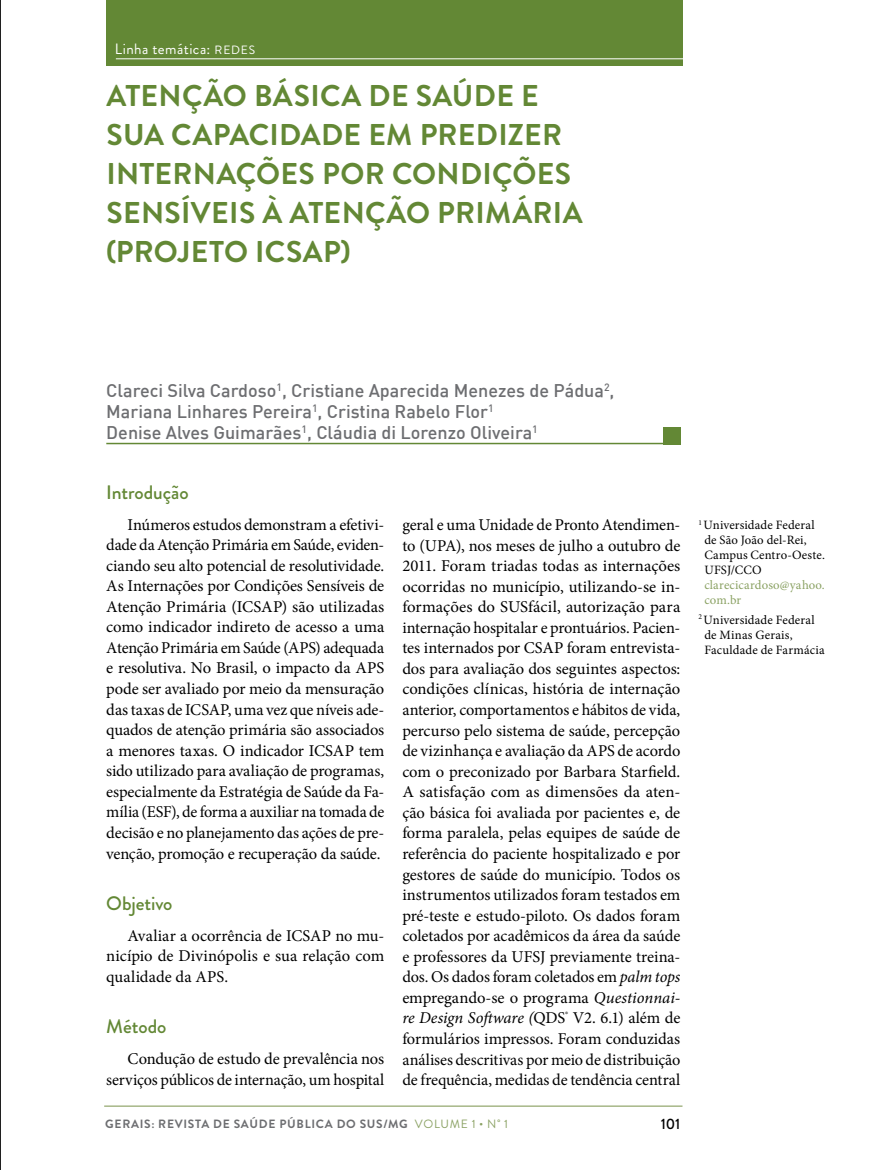
<style>
.page{position:relative;width:893px;height:1170px;background:#fff}
.page>*{position:absolute;margin:0;border:0;box-sizing:border-box;transform-origin:0 0}
.t1{font:700 30px/39px "Brandon Grotesque";letter-spacing:.01em;color:#638835}
.t2{font:500 19.5px "Brandon Grotesque";letter-spacing:-.005em;color:#638835}
.t3{font:500 18px/21px "DIN";color:#6d6e71}
.t4{font:16.5px/20.5px "Minion Pro";letter-spacing:-.01em;color:#000;text-align:justify}
.t5{font:15px "Brandon Grotesque";color:#fff}
.t6{font:500 15px "Brandon Grotesque";color:#000}
.t7{font:12.75px/15px "Minion Pro";letter-spacing:.01em;color:#000}
.t8{font:12.75px/15px "Minion Pro";letter-spacing:.015em;color:#8ba264}
.t9{font:700 12px "Brandon Grotesque";letter-spacing:.06em;color:#6d6e71}
.s1{font-size:12px}
.s2{font-style:italic}
.s3{font-weight:400;color:#8ba264}
</style>
<div class="page">
<hr style="left:104px;top:1105px;width:578px;height:1px;background:#a7b788">
<hr style="left:0;top:0;width:1px;height:1169px;background:#000">
<div style="left:106px;top:0;width:576px;height:66px;background:#638835"></div>
<div style="left:663px;top:427px;width:17px;height:17px;background:#638835"></div>
<hr style="left:106px;top:443px;width:574px;height:1px;background:#638835">
<hr style="left:116px;top:58px;width:574px;height:1px;background:#fff">
<p class="t5" style="left:115px;top:39px;width:142px">LINHA TEMÁTICA: <span class="s1">REDES</span></p>
<h1 class="t1" style="left:107px;top:77px;width:56px">ATENÇÃ</h1>
<h1 class="t1" style="left:223px;top:77px;width:50px">O BÁSICA</h1>
<h1 class="t1" style="left:369px;top:77px;width:67px">DE SAÚ</h1>
<h1 class="t1" style="left:106px;top:77px;width:430px;text-indent:367px">DE E<br>SUA CAPACI DADE EM PRE DIZER<br>INTERNAÇ</h1>
<h1 class="t1" style="left:256px;top:155px;width:297px">ÕES POR CON DIÇÕES</h1>
<h1 class="t1" style="left:106px;top:194px;width:18px">SENSÍVEIS</h1>
<h1 class="t1" style="left:262px;top:194px;width:83px">ÀATENÇÃ</h1>
<h1 class="t1" style="left:406px;top:194px;width:125px">O PRIMÁRIA</h1>
<h1 class="t1" style="left:106px;top:233px;width:246px">(PROJETO ICSAP)</h1>
<p class="t3" style="left:106px;top:379px;width:510px">Clareci Silva Cardoso<sup>1</sup>, Cristiane Aparecida Menezes de Pádua<sup>2</sup>,<br>Mariana Linhares Pereira<sup>1</sup>, Cristina Rabelo Flor<sup>1<br></sup>Denise Alves Guimarães<sup>1</sup>, Cláudia di Lorenzo Oliveira<sup>1</sup></p>
<p class="t2" style="left:106px;top:478px;width:84px">I ntrodução</p>
<p class="t4" style="left:106px;top:514px;width:280px;text-indent:21px">Inúmeros estudos demonstram a efetivi&shy;dade da Atenção Primária em Saúde, eviden&shy;ciando seu alto potencial de resolutividade.<br>As Internações por Condições Sensíveis de Atenção Primária (ICSAP) são utilizadas como indicador indireto de acesso a uma Atenção Primária em Saúde (APS) adequada e resolutiva. No Brasil, o impacto da APS pode ser avaliado por meio da mensuração das taxas de ICSAP, uma vez que níveis ade&shy;quados de atenção primária são associados a menores taxas. O indicador ICSAP tem sido utilizado para avaliação de programas, especialmente da Estratégia de Saúde da Fa&shy;mília (ESF), de forma a auxiliar na tomada de decisão e no planejamento das ações de pre&shy;venção, promoção e recuperação da saúde.</p>
<p class="t2" style="left:106px;top:889px;width:68px">Objetivo</p>
<p class="t4" style="left:106px;top:925px;width:280px;text-indent:21px">Avaliar a ocorrência de ICSAP no mu&shy;nicípio de Divinópolis e sua relação com qualidade da APS.</p>
<p class="t2" style="left:106px;top:1012px;width:62px">Método</p>
<p class="t4" style="left:106px;top:1048px;width:280px;text-align:right">Condução de estudo de prevalência nos serviços públicos de internação, um hospital</p>
<p class="t4" style="left:402px;top:514px;width:280px">geral e uma Unidade de Pronto Atendimen&shy;to (UPA), nos meses de julho a outubro de 2011. Foram triadas todas as internações ocorridas no município, utilizando-se in&shy;formações do SUSfácil, autorização para internação hospitalar e prontuários. Pacien&shy;tes internados por CSAP foram entrevista&shy;dos para avaliação dos seguintes aspectos: condições clínicas, história de internação anterior, comportamentos e hábitos de vida, percurso pelo sistema de saúde, percepção de vizinhança e avaliação da APS de acordo com o preconizado por Barbara Starfield.<br>A satisfação com as dimensões da aten&shy;ção básica foi avaliada por pacientes e, de forma paralela, pelas equipes de saúde de referência do paciente hospitalizado e por gestores de saúde do município. Todos os instrumentos utilizados foram testados em pré-teste e estudo-piloto. Os dados foram coletados por acadêmicos da área da saúde e professores da UFSJ previamente treina&shy;dos. Os dados foram coletados em <span class="s2">palm tops </span>empregando-se o programa <span class="s2">Questionnai&shy;re Design Software (</span>QDS<sup>®</sup> V2. 6.1) além de formulários impressos. Foram conduzidas análises descritivas por meio de distribuição de frequência, medidas de tendência central</p>
<p class="t7" style="left:704px;top:518px;width:122px;text-indent:-6px"><sup>1</sup> Universidade Federal de São João del-Rei,<br>Campus Centro-Oeste.<br>UFSJ/CCO</p>
<p class="t8" style="left:704px;top:578px;width:122px">clarecicardoso@yahoo. com.br</p>
<p class="t7" style="left:704px;top:612px;width:122px;text-indent:-6px"><sup>2</sup> Universidade Federal de Minas Gerais,<br>Faculdade de Farmácia</p>
<p class="t9" style="left:105px;top:1115px;width:404px">GERAIS: REVISTA DE SAÚDE PÚBLICA DO SUS/MG <span class="s3">VOLUME 1 • N˚ 1</span></p>
<p class="t6" style="left:661px;top:1113px;width:21px">101</p>
</div>
